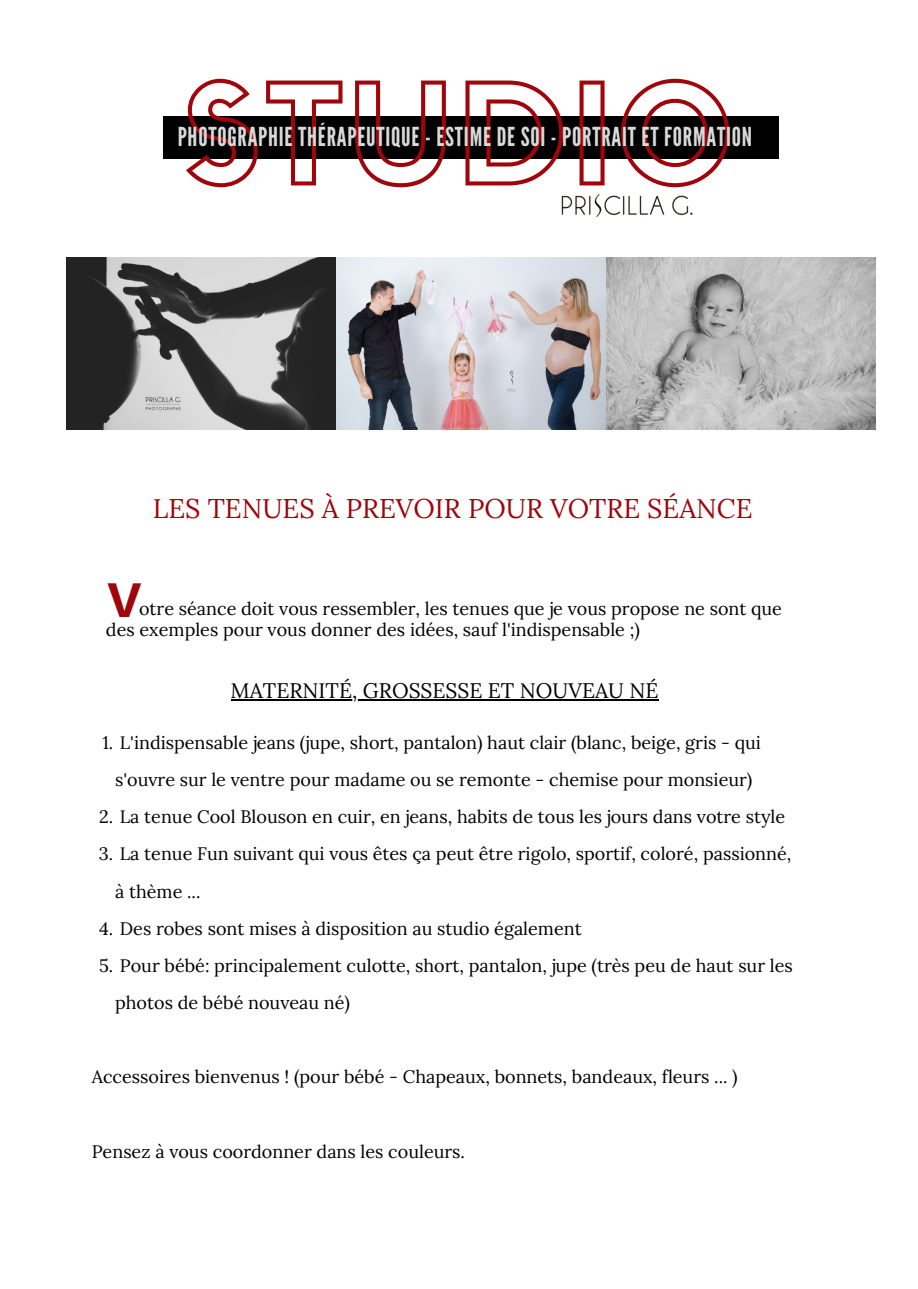
<style>
.page{position:relative;width:918px;height:1289px;background:#fff}
.page>*{position:absolute;margin:0;border:0;box-sizing:border-box;transform-origin:0 0}
.t1{font:135.3px "Sifonn Basic Outline";letter-spacing:.03em;color:#9f050b}
.t2{font:800 48.75px "Aileron";color:#9f050b}
.t3{font:27px "Lora";color:#9f050b}
.t4{font:26.1px "League Gothic";letter-spacing:.03em;color:#d9d9d9}
.t5{font:21px "Lora";color:#000}
.t6{font:18px/37px "Lora";color:#000}
</style>
<div class="page">
<img style="left:67px;top:257px;width:809px;height:172px">
<hr style="left:231px;top:699px;width:428px;height:1px;background:#000">
<div style="left:163px;top:117px;width:616px;height:42px;background:#000"></div>
<img style="left:561px;top:194px;width:132px;height:23px">
<p class="t1" style="left:184px;top:82px;width:551px">STUDIO</p>
<p class="t4" style="left:178px;top:121px;width:576px">PHOTOGRAPHIE THÉRAPEUTIQUE - ESTIME DE SOI - PORTRAIT ET FORMATION</p>
<p class="t3" style="left:153px;top:490px;width:601px">LES TENUES À PREVOIR POUR VOTRE SÉANCE</p>
<p class="t2" style="left:106px;top:569px;width:36px">V</p>
<p class="t6" style="left:106px;top:597px;width:678px;line-height:21.3px;text-indent:33px">otre séance doit vous ressembler, les tenues que je vous propose ne sont que des exemples pour vous donner des idées, sauf l'indispensable ;)</p>
<p class="t5" style="left:231px;top:677px;width:429px">MATERNITÉ, GROSSESSE ET NOUVEAU NÉ</p>
<p class="t6" style="left:102px;top:723px;width:660px;text-align:center">1. L'indispensable jeans (jupe, short, pantalon) haut clair (blanc, beige, gris - qui s'ouvre sur le ventre pour madame ou se remonte - chemise pour monsieur)</p>
<p class="t6" style="left:99px;top:798px;width:687px">2. La tenue Cool Blouson en cuir, en jeans, habits de tous les jours dans votre style</p>
<p class="t6" style="left:115px;top:835px;width:678px;text-indent:-16px">3. La tenue Fun suivant qui vous êtes ça peut être rigolo, sportif, coloré, passionné, à thème ...</p>
<p class="t6" style="left:99px;top:909px;width:484px">4. Des robes sont mises à disposition au studio également</p>
<p class="t6" style="left:115px;top:946px;width:679px;text-indent:-16px">5. Pour bébé: principalement culotte, short, pantalon, jupe (très peu de haut sur les photos de bébé nouveau né)</p>
<p class="t6" style="left:92px;top:1057px;width:647px">Accessoires bienvenus ! (pour bébé - Chapeaux, bonnets, bandeaux, fleurs ... )</p>
<p class="t6" style="left:92px;top:1132px;width:375px">Pensez à vous coordonner dans les couleurs.</p>
</div>
